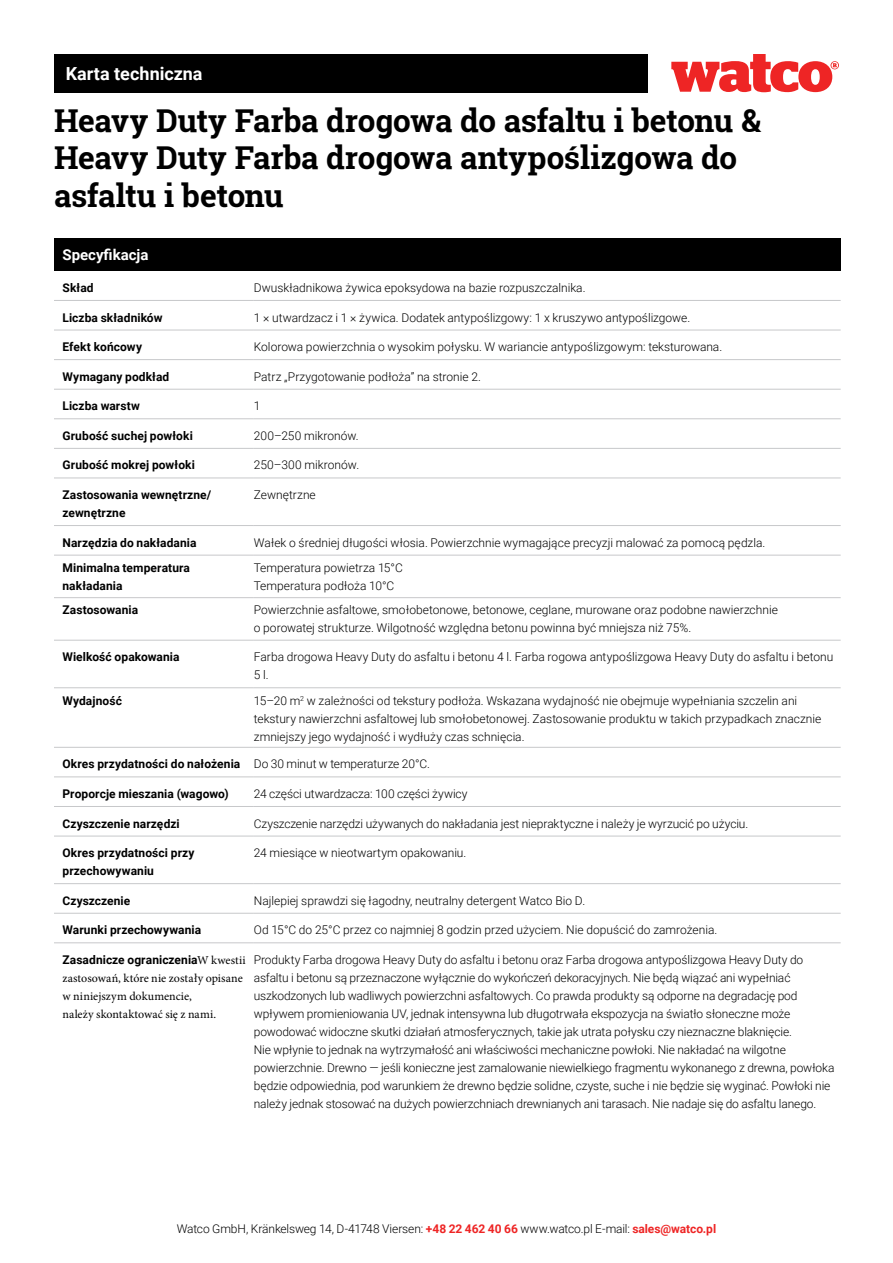
<style>
.page{position:relative;width:893px;height:1263px;background:#fff}
.page>*{position:absolute;margin:0;border:0;box-sizing:border-box;transform-origin:0 0}
.t1{font:700 31.5px/37.8px "Roboto Slab";letter-spacing:-.01em;color:#000}
.t2{font:700 18px "Roboto";color:#fff}
.t3{font:700 15px "Roboto";color:#fff}
.t4{font:300 12px/18px "Roboto";letter-spacing:-.005em;color:#000}
.t5{font:700 12px/18px "Roboto";letter-spacing:.005em;color:#000}
.t6{font:12px/18px "Minion Pro";letter-spacing:.005em;color:#000}
.s1{font-weight:300}
.s2{font-family:"Minion Pro";font-weight:400}
.s3{font-weight:700;color:#ee2525}
</style>
<div class="page">
<div style="left:54px;top:54px;width:593px;height:38px;background:#000"></div>
<svg style="left:671px;top:54px;width:168px;height:38px"></svg>
<div style="left:54px;top:238px;width:787px;height:33px;background:#000"></div>
<hr style="left:54px;top:300px;width:200px;height:1px;background:#c7c8ca">
<hr style="left:254px;top:300px;width:587px;height:1px;background:#c7c8ca">
<hr style="left:54px;top:330px;width:200px;height:1px;background:#c7c8ca">
<hr style="left:254px;top:330px;width:587px;height:1px;background:#c7c8ca">
<hr style="left:54px;top:359px;width:200px;height:1px;background:#c7c8ca">
<hr style="left:254px;top:359px;width:587px;height:1px;background:#c7c8ca">
<hr style="left:54px;top:389px;width:200px;height:1px;background:#c7c8ca">
<hr style="left:254px;top:389px;width:587px;height:1px;background:#c7c8ca">
<hr style="left:54px;top:418px;width:200px;height:1px;background:#c7c8ca">
<hr style="left:254px;top:418px;width:587px;height:1px;background:#c7c8ca">
<hr style="left:54px;top:448px;width:200px;height:1px;background:#c7c8ca">
<hr style="left:254px;top:448px;width:587px;height:1px;background:#c7c8ca">
<hr style="left:54px;top:478px;width:200px;height:1px;background:#c7c8ca">
<hr style="left:254px;top:478px;width:587px;height:1px;background:#c7c8ca">
<hr style="left:54px;top:525px;width:200px;height:1px;background:#c7c8ca">
<hr style="left:254px;top:525px;width:587px;height:1px;background:#c7c8ca">
<hr style="left:54px;top:555px;width:200px;height:1px;background:#c7c8ca">
<hr style="left:254px;top:555px;width:587px;height:1px;background:#c7c8ca">
<hr style="left:54px;top:597px;width:200px;height:1px;background:#c7c8ca">
<hr style="left:254px;top:597px;width:587px;height:1px;background:#c7c8ca">
<hr style="left:54px;top:640px;width:200px;height:1px;background:#c7c8ca">
<hr style="left:254px;top:640px;width:587px;height:1px;background:#c7c8ca">
<hr style="left:54px;top:687px;width:200px;height:1px;background:#c7c8ca">
<hr style="left:254px;top:687px;width:587px;height:1px;background:#c7c8ca">
<hr style="left:54px;top:747px;width:200px;height:1px;background:#c7c8ca">
<hr style="left:254px;top:747px;width:587px;height:1px;background:#c7c8ca">
<hr style="left:54px;top:776px;width:200px;height:1px;background:#c7c8ca">
<hr style="left:254px;top:776px;width:587px;height:1px;background:#c7c8ca">
<hr style="left:54px;top:806px;width:200px;height:1px;background:#c7c8ca">
<hr style="left:254px;top:806px;width:587px;height:1px;background:#c7c8ca">
<hr style="left:54px;top:836px;width:200px;height:1px;background:#c7c8ca">
<hr style="left:254px;top:836px;width:587px;height:1px;background:#c7c8ca">
<hr style="left:54px;top:883px;width:200px;height:1px;background:#c7c8ca">
<hr style="left:254px;top:883px;width:587px;height:1px;background:#c7c8ca">
<hr style="left:54px;top:913px;width:200px;height:1px;background:#c7c8ca">
<hr style="left:254px;top:913px;width:587px;height:1px;background:#c7c8ca">
<hr style="left:54px;top:942px;width:200px;height:1px;background:#c7c8ca">
<hr style="left:254px;top:942px;width:587px;height:1px;background:#c7c8ca">
<h2 class="t2" style="left:66px;top:61px;width:138px">Karta techniczna</h2>
<h1 class="t1" style="left:54px;top:101px;width:708px">Heavy Duty Farba drogowa do asfaltu i betonu &amp;<br>Heavy Duty Farba drogowa antypoślizgowa do asfaltu i betonu</h1>
<p class="t3" style="left:63px;top:244px;width:88px">Specyfikacja</p>
<p class="t5" style="left:63px;top:278px;width:33px">Skład</p>
<p class="t4" style="left:254px;top:278px;width:333px">Dwuskładnikowa żywica epoksydowa na bazie rozpuszczalnika.</p>
<p class="t5" style="left:63px;top:308px;width:101px">Liczba składników</p>
<p class="t4" style="left:254px;top:308px;width:438px">1 × utwardzacz i 1 × żywica. Dodatek antypoślizgowy: 1 x kruszywo antypoślizgowe.</p>
<p class="t5" style="left:63px;top:337px;width:81px">Efekt końcowy</p>
<p class="t4" style="left:254px;top:337px;width:470px">Kolorowa powierzchnia o wysokim połysku. W wariancie antypoślizgowym: teksturowana.</p>
<p class="t5" style="left:63px;top:367px;width:108px">Wymagany podkład</p>
<p class="t4" style="left:254px;top:367px;width:229px">Patrz „Przygotowanie podłoża” na stronie 2.</p>
<p class="t5" style="left:63px;top:397px;width:79px">Liczba warstw</p>
<p class="t4" style="left:254px;top:397px;width:8px">1</p>
<p class="t5" style="left:63px;top:426px;width:132px">Grubość suchej powłoki</p>
<p class="t4" style="left:254px;top:426px;width:106px">200–250 mikronów.</p>
<p class="t5" style="left:63px;top:456px;width:134px">Grubość mokrej powłoki</p>
<p class="t4" style="left:254px;top:456px;width:107px">250–300 mikronów.</p>
<p class="t5" style="left:63px;top:485px;width:150px">Zastosowania wewnętrzne/ zewnętrzne</p>
<p class="t4" style="left:254px;top:485px;width:63px">Zewnętrzne</p>
<p class="t5" style="left:63px;top:533px;width:136px">Narzędzia do nakładania</p>
<p class="t4" style="left:254px;top:533px;width:513px">Wałek o średniej długości włosia. Powierzchnie wymagające precyzji malować za pomocą pędzla.</p>
<p class="t5" style="left:63px;top:558px;width:129px">Minimalna temperatura nakładania</p>
<p class="t4" style="left:254px;top:558px;width:151px">Temperatura powietrza 15°C<br>Temperatura podłoża 10°C</p>
<p class="t5" style="left:63px;top:601px;width:77px">Zastosowania</p>
<p class="t4" style="left:254px;top:601px;width:526px">Powierzchnie asfaltowe, smołobetonowe, betonowe, ceglane, murowane oraz podobne nawierzchnie o porowatej strukturze. Wilgotność względna betonu powinna być mniejsza niż 75%.</p>
<p class="t5" style="left:63px;top:647px;width:119px">Wielkość opakowania</p>
<p class="t4" style="left:254px;top:647px;width:581px">Farba drogowa Heavy Duty do asfaltu i betonu 4 l. Farba rogowa antypoślizgowa Heavy Duty do asfaltu i betonu<br>5 l.</p>
<p class="t5" style="left:63px;top:691px;width:61px">Wydajność</p>
<p class="t4" style="left:254px;top:691px;width:569px">15–20 m<sup>2</sup> w zależności od tekstury podłoża. Wskazana wydajność nie obejmuje wypełniania szczelin ani tekstury nawierzchni asfaltowej lub smołobetonowej. Zastosowanie produktu w takich przypadkach znacznie zmniejszy jego wydajność i wydłuży czas schnięcia.</p>
<p class="t5" style="left:62px;top:755px;width:369px">Okres przydatności do nałożenia <span class="s1">Do 30 minut w temperaturze 20°C.</span></p>
<p class="t5" style="left:62px;top:784px;width:168px">Proporcje mieszania (wagowo)</p>
<p class="t4" style="left:254px;top:784px;width:215px">24 części utwardzacza: 100 części żywicy</p>
<p class="t5" style="left:62px;top:814px;width:119px">Czyszczenie narzędzi</p>
<p class="t4" style="left:254px;top:814px;width:496px">Czyszczenie narzędzi używanych do nakładania jest niepraktyczne i należy je wyrzucić po użyciu.</p>
<p class="t5" style="left:62px;top:843px;width:134px">Okres przydatności przy przechowywaniu</p>
<p class="t4" style="left:254px;top:843px;width:214px">24 miesiące w nieotwartym opakowaniu.</p>
<p class="t5" style="left:62px;top:891px;width:69px">Czyszczenie</p>
<p class="t4" style="left:254px;top:891px;width:333px">Najlepiej sprawdzi się łagodny, neutralny detergent Watco Bio D.</p>
<p class="t5" style="left:62px;top:920px;width:140px">Warunki przechowywania</p>
<p class="t4" style="left:254px;top:920px;width:465px">Od 15°C do 25°C przez co najmniej 8 godzin przed użyciem. Nie dopuścić do zamrożenia.</p>
<p class="t5" style="left:62px;top:950px;width:185px">Zasadnicze ograniczenia<span class="s2">W kwestii</span></p>
<p class="t6" style="left:62px;top:969px;width:182px">zastosowań, które nie zostały opisane w niniejszym dokumencie,<br>należy skontaktować się z nami.</p>
<p class="t4" style="left:254px;top:950px;width:582px">Produkty Farba drogowa Heavy Duty do asfaltu i betonu oraz Farba drogowa antypoślizgowa Heavy Duty do asfaltu i betonu są przeznaczone wyłącznie do wykończeń dekoracyjnych. Nie będą wiązać ani wypełniać uszkodzonych lub wadliwych powierzchni asfaltowych. Co prawda produkty są odporne na degradację pod wpływem promieniowania UV, jednak intensywna lub długotrwała ekspozycja na światło słoneczne może powodować widoczne skutki działań atmosferycznych, takie jak utrata połysku czy nieznaczne blaknięcie.<br>Nie wpłynie to jednak na wytrzymałość ani właściwości mechaniczne powłoki. Nie nakładać na wilgotne powierzchnie. Drewno — jeśli konieczne jest zamalowanie niewielkiego fragmentu wykonanego z drewna, powłoka będzie odpowiednia, pod warunkiem że drewno będzie solidne, czyste, suche i nie będzie się wyginać. Powłoki nie należy jednak stosować na dużych powierzchniach drewnianych ani tarasach. Nie nadaje się do asfaltu lanego.</p>
<p class="t4" style="left:177px;top:1219px;width:541px">Watco GmbH, Kränkelsweg 14, D-41748 Viersen: <span class="s3">+48 22 462 40 66</span> www.watco.pl E-mail: <span class="s3">sales@watco.pl</span></p>
</div>
